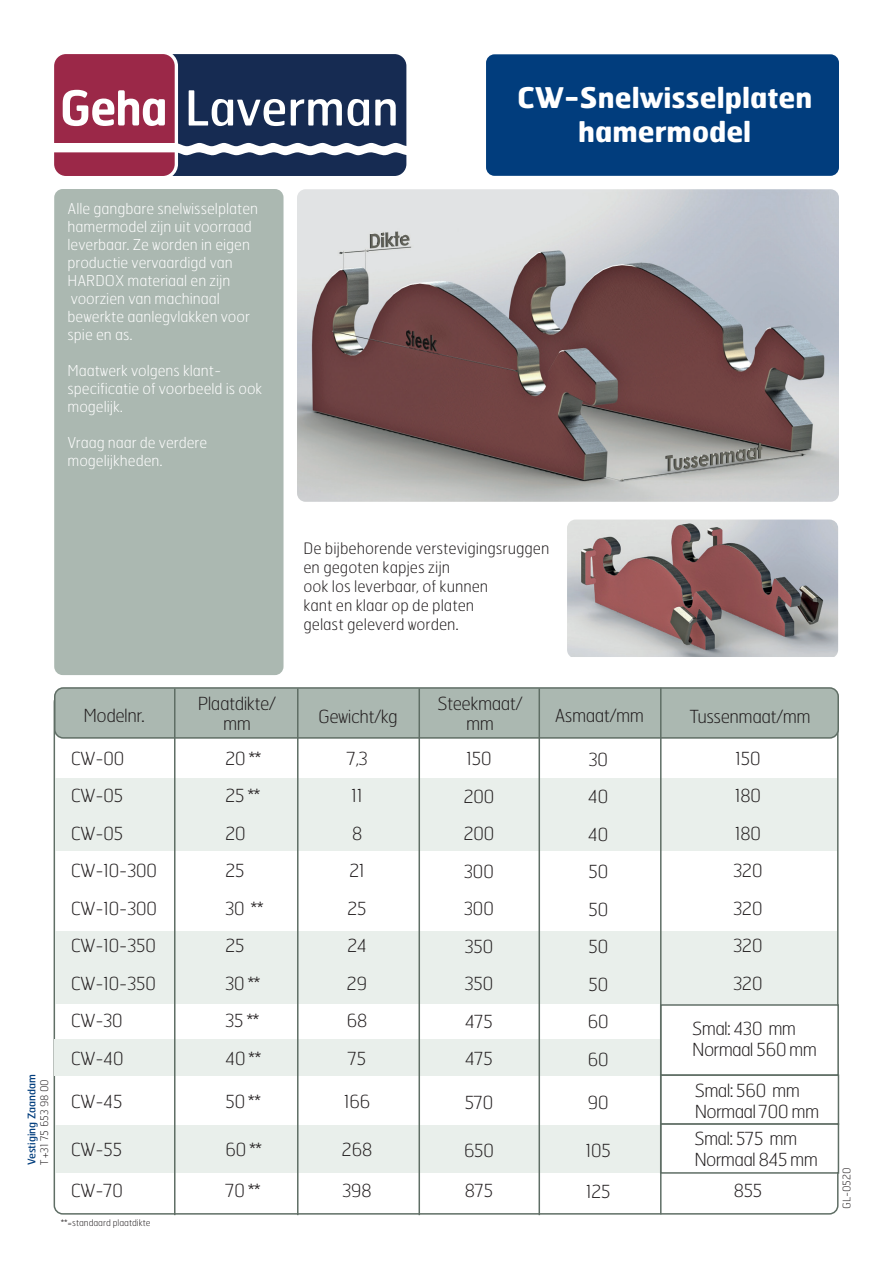
<style>
.page{position:relative;width:893px;height:1263px;background:#fff}
.page>*{position:absolute;margin:0;border:0;box-sizing:border-box;transform-origin:0 0}
.t1{font:700 28.5px/34.2px "Hermes";color:#fff;text-align:center}
.t2{font:100 18px/37.5px "Hermes";letter-spacing:-.04em;color:#231f20}
.t3{font:100 15.75px/18.9px "Hermes";color:#231f20}
.t4{font:100 15px/18px "Hermes";color:#fff}
.t5{font:100 10.5px "Hermes";color:#231f20}
.t6{font:10.5px "Hermes";color:#013d7d}
.t7{font:100 9px "Hermes";color:#231f20}
</style>
<div class="page">
<svg style="left:54px;top:152px;width:352px;height:24px;background:#52395a"></svg>
<svg style="left:54px;top:54px;width:352px;height:92px;background:#634e6c"></svg>
<div style="left:54px;top:189px;width:229px;height:486px;background:#abb8b1;border-radius:9px"></div>
<div style="left:486px;top:54px;width:353px;height:122px;background:#013d7d;border-radius:9px"></div>
<div style="left:55px;top:688px;width:783px;height:50px;background:#abb8b1;border-radius:9px"></div>
<div style="left:54px;top:687px;width:785px;height:52px;border:2px solid #5f6e65;border-radius:9px"></div>
<div style="left:55px;top:778px;width:782px;height:72px;background:#e9efeb"></div>
<div style="left:55px;top:932px;width:782px;height:72px;background:#e9efeb"></div>
<div style="left:55px;top:1040px;width:783px;height:36px;background:#e9efeb"></div>
<div style="left:55px;top:1125px;width:783px;height:48px;background:#e9efeb"></div>
<hr style="left:174px;top:689px;width:2px;height:526px;background:#5f6e65">
<img style="left:297px;top:189px;width:542px;height:313px">
<img style="left:567px;top:519px;width:271px;height:138px">
<div style="left:660px;top:1004px;width:179px;height:72px;background:#fff;border:2px solid #5f6e65"></div>
<div style="left:660px;top:1074px;width:179px;height:51px;background:#fff;border:2px solid #5f6e65"></div>
<hr style="left:297px;top:689px;width:1px;height:526px;background:#5f6e65">
<hr style="left:418px;top:689px;width:2px;height:526px;background:#5f6e65">
<hr style="left:538px;top:689px;width:2px;height:526px;background:#5f6e65">
<div style="left:660px;top:1123px;width:179px;height:51px;background:#fff;border:2px solid #5f6e65"></div>
<hr style="left:660px;top:688px;width:2px;height:526px;background:#5f6e65">
<p class="t4" style="left:68px;top:199px;width:192px">Alle gangbare snelwisselplaten hamermodel zijn uit voorraad leverbaar. Ze worden in eigen productie vervaardigd van<br>HARDOX materiaal en zijn voorzien van machinaal bewerkte aanlegvlakken voor spie en as.</p>
<p class="t4" style="left:68px;top:361px;width:196px">Maatwerk volgens klant&shy;specificatie of voorbeeld is ook mogelijk.</p>
<p class="t4" style="left:68px;top:433px;width:141px">Vraag naar de verdere mogelijkheden.</p>
<h1 class="t1" style="left:517px;top:80px;width:297px">CW-Snelwisselplaten hamermodel</h1>
<p class="t3" style="left:303px;top:539px;width:248px">De bijbehorende verstevigingsruggen en gegoten kapjes zijn<br>ook los leverbaar, of kunnen<br>kant en klaar op de platen<br>gelast geleverd worden.</p>
<p class="t6" style="left:25px;top:1165px;width:92px;rotate:-90deg">Vestiging Zaandam</p>
<p class="t5" style="left:38px;top:1165px;width:87px;rotate:-90deg">T +31 75 653 98 00</p>
<p class="t2" style="left:198px;top:694px;width:80px;line-height:19.5px;text-align:center">Plaatdikte/ mm</p>
<p class="t2" style="left:437px;top:694px;width:87px;line-height:19.5px;text-align:center">Steekmaat/ mm</p>
<p class="t2" style="left:555px;top:696px;width:91px">Asmaat/mm</p>
<p class="t2" style="left:84px;top:696px;width:63px">Modelnr.</p>
<p class="t2" style="left:690px;top:697px;width:122px">Tussenmaat/mm</p>
<p class="t2" style="left:318px;top:697px;width:81px">Gewicht/kg</p>
<p class="t2" style="left:71px;top:739px;width:88px">CW-00<br>CW-05<br>CW-05<br>CW-10-300<br>CW-10-300<br>CW-10-350<br>CW-10-350<br>CW-30<br>CW-40</p>
<p class="t2" style="left:71px;top:1083px;width:53px">CW-45</p>
<p class="t2" style="left:71px;top:1131px;width:53px">CW-55</p>
<p class="t2" style="left:71px;top:1171px;width:54px">CW-70</p>
<p class="t7" style="left:61px;top:1216px;width:91px">**=standaard plaatdikte</p>
<p class="t2" style="left:225px;top:739px;width:40px">20 **<br>25 **<br>20<br>25<br>30 **<br>25<br>30 **<br>35 **<br>40 **</p>
<p class="t2" style="left:225px;top:1082px;width:37px">50 **</p>
<p class="t2" style="left:225px;top:1130px;width:38px">60 **</p>
<p class="t2" style="left:225px;top:1171px;width:37px">70 **</p>
<p class="t2" style="left:346px;top:739px;width:23px">7,3<br>11<br>8<br>21<br>25<br>24<br>29<br>68<br>75</p>
<p class="t2" style="left:344px;top:1083px;width:28px">166</p>
<p class="t2" style="left:342px;top:1131px;width:32px">268</p>
<p class="t2" style="left:342px;top:1171px;width:31px">398</p>
<p class="t2" style="left:463px;top:740px;width:33px">150<br>200<br>200<br>300<br>300<br>350<br>350<br>475<br>475</p>
<p class="t2" style="left:464px;top:1083px;width:31px">570</p>
<p class="t2" style="left:464px;top:1131px;width:32px">650</p>
<p class="t2" style="left:464px;top:1172px;width:30px">875</p>
<p class="t2" style="left:588px;top:740px;width:23px;text-align:justify">30<br>40<br>40<br>50<br>50<br>50<br>50<br>60<br>60</p>
<p class="t2" style="left:588px;top:1083px;width:23px">90</p>
<p class="t2" style="left:585px;top:1131px;width:27px">105</p>
<p class="t2" style="left:586px;top:1172px;width:27px">125</p>
<p class="t2" style="left:733px;top:739px;width:31px;text-align:justify">150<br>180<br>180<br>320<br>320<br>320<br>320</p>
<p class="t2" style="left:692px;top:1018px;width:126px;line-height:21px">Smal: 430 mm<br>Normaal 560 mm</p>
<p class="t2" style="left:695px;top:1079px;width:126px;line-height:21px">Smal: 560 mm<br>Normaal 700 mm</p>
<p class="t2" style="left:694px;top:1127px;width:125px;line-height:21px">Smal: 575 mm<br>Normaal 845 mm</p>
<p class="t2" style="left:733px;top:1171px;width:31px">855</p>
<p class="t5" style="left:840px;top:1209px;width:44px;rotate:-90deg">GL-0520</p>
</div>
